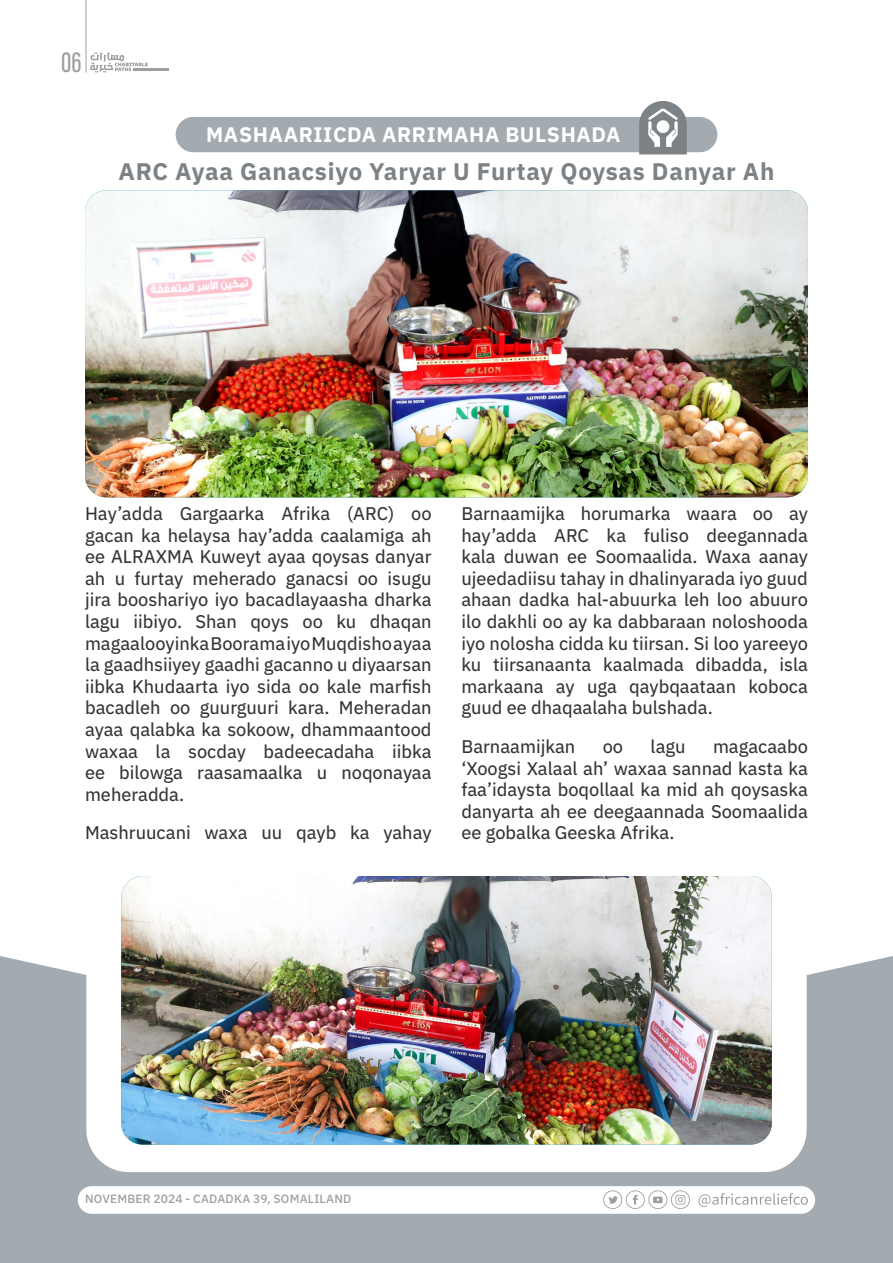
<style>
.page{position:relative;width:893px;height:1263px;background:#fff}
.page>*{position:absolute;margin:0;border:0;box-sizing:border-box;transform-origin:0 0}
.t1{font:30px "Acumin Variable Concept";color:#9e9e9e}
.t2{font:700 24px "IBM Plex Sans Arabic";letter-spacing:.03em;color:#7c8286}
.t3{font:700 21px "IBM Plex Sans Arabic";letter-spacing:.03em;color:#fff}
.t4{font:18.3px/21.6px "IBM Plex Sans Arabic Text";color:#343433}
.t5{font:500 12px "IBM Plex Sans Arabic";letter-spacing:.02em;color:#9e9e9e}
</style>
<div class="page">
<div style="left:0;top:956px;width:893px;height:307px;background:#a3aab0"></div>
<div style="left:78px;top:1186px;width:737px;height:28px;background:#fff;border-radius:14px"></div>
<hr style="left:86px;top:0;width:1px;height:73px;background:#9e9e9e">
<svg style="left:90px;top:53px;width:58px;height:20px"></svg>
<hr style="left:133px;top:68px;width:36px;height:3px;background:#9e9e9e">
<svg style="left:698px;top:1193px;width:110px;height:14px"></svg>
<svg style="left:603px;top:1190px;width:87px;height:19px"></svg>
<div style="left:176px;top:117px;width:541px;height:35px;background:#a4abb0;border-radius:18px"></div>
<svg style="left:639px;top:101px;width:48px;height:53px;background:#a2a6a9"></svg>
<img style="left:85px;top:190px;width:723px;height:307px">
<div style="left:86px;top:876px;width:721px;height:296px;background:#fff;border-radius:43px"></div>
<img style="left:121px;top:876px;width:651px;height:268px">
<h1 class="t1" style="left:61px;top:41px;width:22px">06</h1>
<p class="t3" style="left:206px;top:123px;width:416px">MASHAARIICDA ARRIMAHA BULSHADA</p>
<h2 class="t2" style="left:119px;top:158px;width:657px">ARC Ayaa Ganacsiyo Yaryar U Furtay Qoysas Danyar Ah</h2>
<p class="t4" style="left:347px;top:503px;width:49px">(ARC)</p>
<p class="t4" style="left:85px;top:503px;width:79px">Hay’adda</p>
<p class="t4" style="left:85px;top:525px;width:348px">gacan ka helaysa hay’adda caalamiga ah</p>
<p class="t4" style="left:85px;top:546px;width:348px">ee ALRAXMA Kuweyt ayaa qoysas danyar</p>
<p class="t4" style="left:388px;top:568px;width:46px">isugu</p>
<p class="t4" style="left:281px;top:503px;width:50px">Afrika</p>
<p class="t4" style="left:180px;top:503px;width:86px">Gargaarka</p>
<p class="t4" style="left:411px;top:503px;width:22px">oo</p>
<p class="t4" style="left:286px;top:568px;width:64px">ganacsi</p>
<p class="t4" style="left:85px;top:568px;width:22px">ah</p>
<p class="t4" style="left:85px;top:589px;width:348px">jira booshariyo iyo bacadlayaasha dharka</p>
<p class="t4" style="left:370px;top:611px;width:63px">dhaqan</p>
<p class="t4" style="left:134px;top:568px;width:50px">furtay</p>
<p class="t4" style="left:193px;top:568px;width:85px">meherado</p>
<p class="t4" style="left:358px;top:568px;width:22px">oo</p>
<p class="t4" style="left:115px;top:568px;width:12px">u</p>
<p class="t4" style="left:133px;top:611px;width:50px">iibiyo.</p>
<p class="t4" style="left:85px;top:611px;width:36px">lagu</p>
<p class="t4" style="left:85px;top:632px;width:348px">magaalooyinkaBooramaiyoMuqdishoayaa</p>
<p class="t4" style="left:85px;top:654px;width:348px">la gaadhsiiyey gaadhi gacanno u diyaarsan</p>
<p class="t4" style="left:85px;top:676px;width:348px">iibka Khudaarta iyo sida oo kale marfish</p>
<p class="t4" style="left:339px;top:697px;width:94px">Meheradan</p>
<p class="t4" style="left:196px;top:611px;width:43px">Shan</p>
<p class="t4" style="left:336px;top:611px;width:22px">ku</p>
<p class="t4" style="left:250px;top:611px;width:40px">qoys</p>
<p class="t4" style="left:303px;top:611px;width:22px">oo</p>
<p class="t4" style="left:200px;top:697px;width:80px">guurguuri</p>
<p class="t4" style="left:85px;top:697px;width:77px">bacadleh</p>
<p class="t4" style="left:85px;top:719px;width:348px">ayaa qalabka ka sokoow, dhammaantood</p>
<p class="t4" style="left:392px;top:740px;width:41px">iibka</p>
<p class="t4" style="left:288px;top:697px;width:43px">kara.</p>
<p class="t4" style="left:170px;top:697px;width:22px">oo</p>
<p class="t4" style="left:156px;top:740px;width:16px">la</p>
<p class="t4" style="left:188px;top:740px;width:59px">socday</p>
<p class="t4" style="left:264px;top:740px;width:112px">badeecadaha</p>
<p class="t4" style="left:85px;top:740px;width:54px">waxaa</p>
<p class="t4" style="left:119px;top:762px;width:65px">bilowga</p>
<p class="t4" style="left:85px;top:762px;width:101px">ee meheradda.</p>
<p class="t4" style="left:197px;top:762px;width:107px">raasamaalka</p>
<p class="t4" style="left:317px;top:762px;width:12px">u</p>
<p class="t4" style="left:341px;top:762px;width:92px">noqonayaa</p>
<p class="t4" style="left:85px;top:822px;width:107px">Mashruucani</p>
<p class="t4" style="left:205px;top:822px;width:45px">waxa</p>
<p class="t4" style="left:261px;top:822px;width:22px">uu</p>
<p class="t4" style="left:296px;top:822px;width:42px">qayb</p>
<p class="t4" style="left:350px;top:822px;width:21px">ka</p>
<p class="t4" style="left:383px;top:822px;width:50px">yahay</p>
<p class="t4" style="left:461px;top:503px;width:105px">Barnaamijka</p>
<p class="t4" style="left:581px;top:503px;width:92px">horumarka</p>
<p class="t4" style="left:687px;top:503px;width:52px">waara</p>
<p class="t4" style="left:753px;top:503px;width:22px">oo</p>
<p class="t4" style="left:789px;top:503px;width:20px">ay</p>
<p class="t4" style="left:461px;top:524px;width:77px">hay’adda</p>
<p class="t4" style="left:461px;top:546px;width:348px">kala duwan ee Soomaalida. Waxa aanay</p>
<p class="t4" style="left:461px;top:568px;width:348px">ujeedadiisu tahay in dhalinyarada iyo guud</p>
<p class="t4" style="left:461px;top:589px;width:348px">ahaan dadka hal-abuurka leh loo abuuro</p>
<p class="t4" style="left:461px;top:611px;width:348px">ilo dakhli oo ay ka dabbaraan noloshooda</p>
<p class="t4" style="left:461px;top:632px;width:348px">iyo nolosha cidda ku tiirsan. Si loo yareeyo</p>
<p class="t4" style="left:779px;top:654px;width:30px">isla</p>
<p class="t4" style="left:644px;top:524px;width:47px">fuliso</p>
<p class="t4" style="left:607px;top:524px;width:21px">ka</p>
<p class="t4" style="left:707px;top:524px;width:103px">deegannada</p>
<p class="t4" style="left:554px;top:524px;width:36px">ARC</p>
<p class="t4" style="left:493px;top:654px;width:100px">tiirsanaanta</p>
<p class="t4" style="left:696px;top:654px;width:74px">dibadda,</p>
<p class="t4" style="left:461px;top:654px;width:22px">ku</p>
<p class="t4" style="left:603px;top:654px;width:82px">kaalmada</p>
<p class="t4" style="left:461px;top:676px;width:253px">markaana<br>guud ee dhaqaalaha bulshada.</p>
<p class="t4" style="left:629px;top:676px;width:109px">qaybqaataan</p>
<p class="t4" style="left:587px;top:676px;width:31px">uga</p>
<p class="t4" style="left:556px;top:676px;width:20px">ay</p>
<p class="t4" style="left:748px;top:676px;width:61px">koboca</p>
<p class="t4" style="left:461px;top:736px;width:348px">Barnaamijkan<br>‘Xoogsi Xalaal ah’ waxaa sannad kasta ka faa’idaysta boqollaal ka mid ah qoysaska danyarta ah ee deegaannada Soomaalida ee gobalka Geeska Afrika.</p>
<p class="t4" style="left:651px;top:736px;width:36px">lagu</p>
<p class="t4" style="left:713px;top:736px;width:96px">magacaabo</p>
<p class="t4" style="left:603px;top:736px;width:22px">oo</p>
<p class="t5" style="left:85px;top:1192px;width:268px">NOVEMBER 2024 - CADADKA 39, SOMALILAND</p>
</div>
